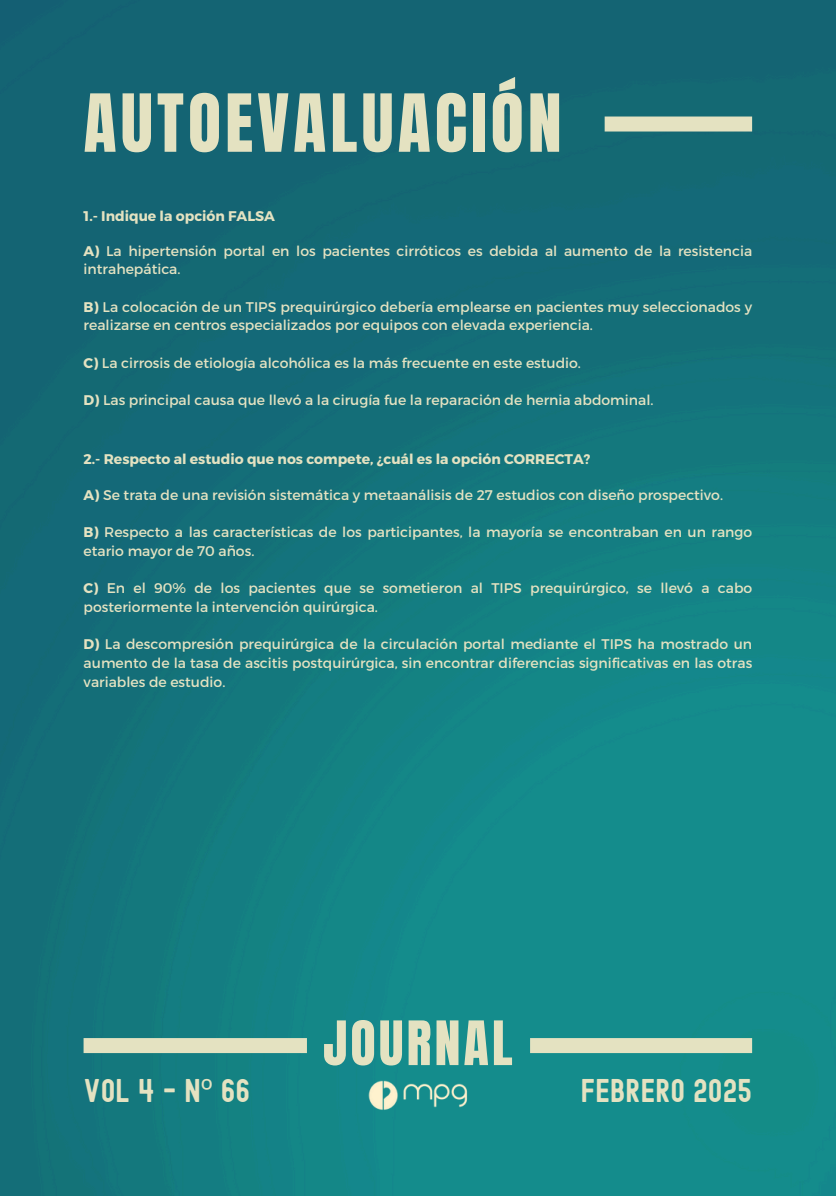
<style>
.page{position:relative;width:836px;height:1196px;background:#fff}
.page>*{position:absolute;margin:0;border:0;box-sizing:border-box;transform-origin:0 0}
.t1{font:68px "Anton";letter-spacing:.06em;color:#e4e2c1}
.t2{font:52px "Anton";letter-spacing:.06em;color:#e4e2c1}
.t3{font:32px "Edmund";color:#e4e2c1}
.t4{font:14px/18.6px "Montserrat";color:#e4e2c1}
.t5{font:700 14px "Montserrat";color:#e4e2c1}
.s1{font-weight:700}
.s2{font-family:"Noto Sans"}
</style>
<div class="page">
<img style="left:0;top:0;width:836px;height:1195px">
<div style="left:84px;top:1038px;width:223px;height:15px;background:#e4e2c1"></div>
<div style="left:530px;top:1038px;width:222px;height:15px;background:#e4e2c1"></div>
<div style="left:604px;top:116px;width:148px;height:15px;background:#e4e2c1"></div>
<img style="left:367px;top:1079px;width:101px;height:33px">
<p class="t1" style="left:84px;top:74px;width:479px">AUTOEVALUACIÓN</p>
<p class="t5" style="left:84px;top:207px;width:193px">1.- Indique la opción FALSA</p>
<p class="t4" style="left:84px;top:240px;width:670px"><span class="s1">A)</span> La hipertensión portal en los pacientes cirróticos es debida al aumento de la resistencia intrahepática.</p>
<p class="t4" style="left:84px;top:296px;width:670px"><span class="s1">B)</span> La colocación de un TIPS prequirúrgico debería emplearse en pacientes muy seleccionados y realizarse en centros especializados por equipos con elevada experiencia.</p>
<p class="t4" style="left:84px;top:353px;width:499px"><span class="s1">C)</span> La cirrosis de etiología alcohólica es la más frecuente en este estudio.</p>
<p class="t4" style="left:84px;top:390px;width:571px"><span class="s1">D)</span> Las principal causa que llevó a la cirugía fue la reparación de hernia abdominal.</p>
<p class="t5" style="left:83px;top:450px;width:508px">2.- Respecto al estudio que nos compete, ¿cuál es la opción CORRECTA?</p>
<p class="t4" style="left:84px;top:485px;width:641px"><span class="s1">A)</span> Se trata de una revisión sistemática y metaanálisis de 27 estudios con diseño prospectivo.</p>
<p class="t4" style="left:84px;top:522px;width:670px"><span class="s1">B)</span> Respecto a las características de los participantes, la mayoría se encontraban en un rango etario mayor de 70 años.</p>
<p class="t4" style="left:84px;top:578px;width:670px"><span class="s1">C)</span> En el 90% de los pacientes que se sometieron al TIPS prequirúrgico, se llevó a cabo posteriormente la intervención quirúrgica.</p>
<p class="t4" style="left:84px;top:634px;width:670px;text-align:justify"><span class="s1">D)</span> La descompresión prequirúrgica de la circulación portal mediante el TIPS ha mostrado un aumento de la tasa de ascitis postquirúrgica, sin encontrar diferencias significativas en las otras variables de estudio.</p>
<h1 class="t2" style="left:323px;top:1005px;width:191px">JOURNAL</h1>
<p class="t3" style="left:84px;top:1076px;width:168px">VOL 4 - N<span class="s2">º</span> 66</p>
<h3 class="t3" style="left:580px;top:1076px;width:173px">FEBRERO 2025</h3>
</div>
